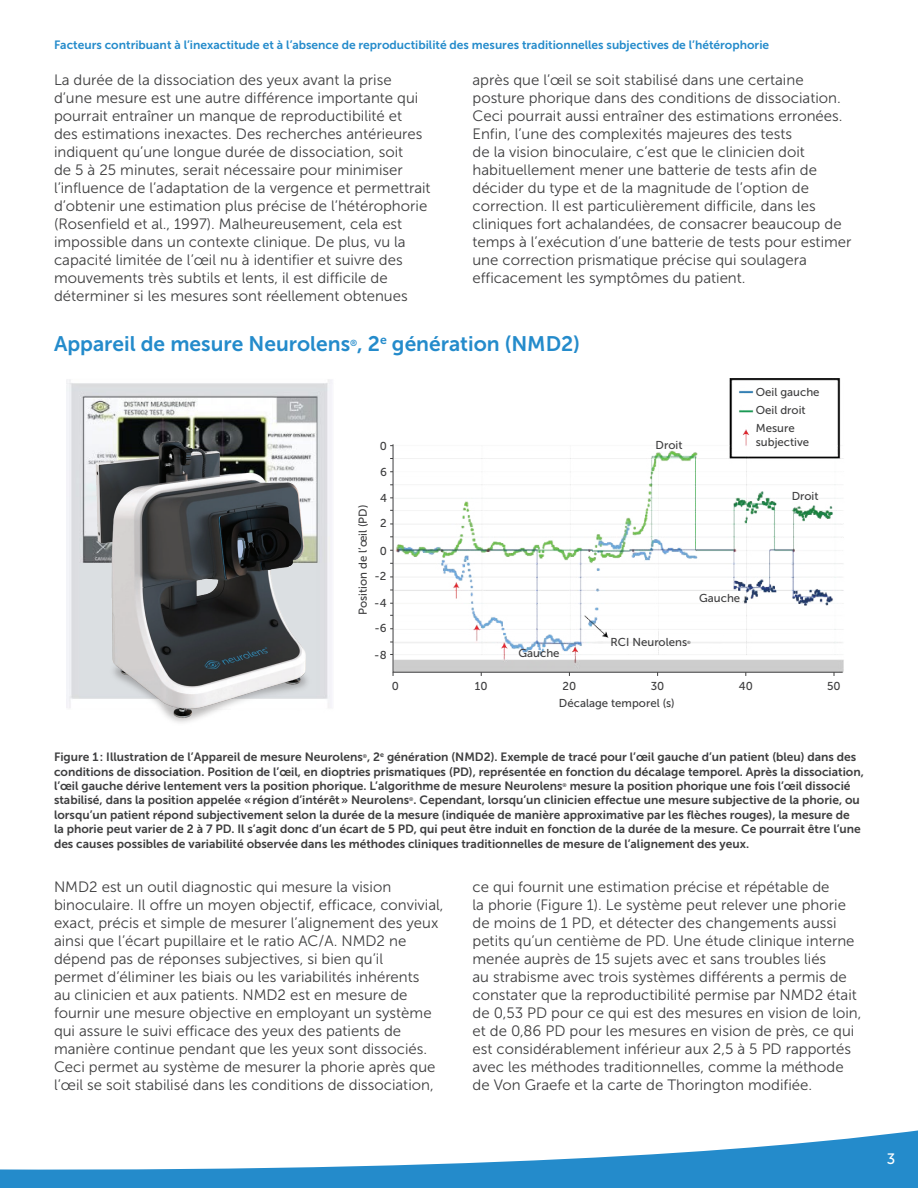
<style>
.page{position:relative;width:918px;height:1188px;background:#fff}
.page>*{position:absolute;margin:0;border:0;box-sizing:border-box;transform-origin:0 0}
.t1{font:21px "Museo Sans 700";color:#248bcb}
.t2{font:15px/18px "Museo Sans 300";color:#3e3e3f}
.t3{font:15px "Museo Sans 500";color:#fff}
.t4{font:12px/14.4px "Museo Sans 700";color:#3e3e3f}
.t5{font:12px "Museo Sans 700";color:#248bcb}
.t6{font:11.4px/18.1px "Museo Sans 500";color:#3e3e3f}
.t7{font:8.7px "Museo Sans 700";color:#248bcb}
.t8{font:5.25px "Museo Sans 700";color:#3e3e3f}
.t9{font:4.5px "Museo Sans 500";color:#3e3e3f}
</style>
<div class="page">
<svg style="left:0;top:1130px;width:918px;height:58px"></svg>
<img style="left:66px;top:378px;width:778px;height:330px">
<svg style="left:393px;top:444px;width:450px;height:229px"></svg>
<img style="left:69px;top:416px;width:271px;height:307px">
<p class="t5" style="left:54px;top:38px;width:717px">Facteurs contribuant à l’inexactitude et à l’absence de reproductibilité des mesures traditionnelles subjectives de l’hétérophorie</p>
<p class="t2" style="left:54px;top:71px;width:378px">La durée de la dissociation des yeux avant la prise d’une mesure est une autre différence importante qui pourrait entraîner un manque de reproductibilité et<br>des estimations inexactes. Des recherches antérieures indiquent qu’une longue durée de dissociation, soit<br>de 5 à 25 minutes, serait nécessaire pour minimiser l’influence de l’adaptation de la vergence et permettrait d’obtenir une estimation plus précise de l’hétérophorie (Rosenfield et al., 1997). Malheureusement, cela est impossible dans un contexte clinique. De plus, vu la capacité limitée de l’œil nu à identifier et suivre des mouvements très subtils et lents, il est difficile de déterminer si les mesures sont réellement obtenues</p>
<p class="t2" style="left:473px;top:71px;width:381px">après que l’œil se soit stabilisé dans une certaine posture phorique dans des conditions de dissociation.<br>Ceci pourrait aussi entraîner des estimations erronées.<br>Enfin, l’une des complexités majeures des tests<br>de la vision binoculaire, c’est que le clinicien doit habituellement mener une batterie de tests afin de décider du type et de la magnitude de l’option de correction. Il est particulièrement difficile, dans les cliniques fort achalandées, de consacrer beaucoup de temps à l’exécution d’une batterie de tests pour estimer une correction prismatique précise qui soulagera efficacement les symptômes du patient.</p>
<h1 class="t1" style="left:54px;top:332px;width:527px">Appareil de mesure Neurolens , 2<sup>e</sup> génération (NMD2)</h1>
<p class="t7" style="left:350px;top:338px;width:9px">®</p>
<p class="t6" style="left:380px;top:437px;width:9px">0</p>
<p class="t6" style="left:380px;top:463px;width:8px">6</p>
<p class="t6" style="left:380px;top:486px;width:8px;line-height:25px">4<br>2</p>
<p class="t6" style="left:374px;top:539px;width:14px;line-height:24.8px;text-align:center">0 -2</p>
<p class="t6" style="left:374px;top:594px;width:14px">-4</p>
<p class="t6" style="left:374px;top:619px;width:14px">-6</p>
<p class="t6" style="left:374px;top:646px;width:14px">-8</p>
<p class="t6" style="left:354px;top:615px;width:112px;rotate:-90deg">Position de l’œil (PD)</p>
<p class="t6" style="left:519px;top:644px;width:43px">Gauche</p>
<p class="t6" style="left:656px;top:436px;width:28px">Droit</p>
<p class="t6" style="left:756px;top:383px;width:65px">Oeil gauche<br>Oeil droit<br>Mesure</p>
<p class="t6" style="left:756px;top:433px;width:55px">subjective</p>
<p class="t6" style="left:792px;top:487px;width:28px">Droit</p>
<p class="t6" style="left:699px;top:589px;width:43px">Gauche</p>
<p class="t6" style="left:611px;top:633px;width:78px">RCI Neurolens</p>
<p class="t9" style="left:687px;top:640px;width:5px">®</p>
<p class="t6" style="left:392px;top:677px;width:9px">0</p>
<p class="t6" style="left:475px;top:677px;width:14px">10</p>
<p class="t6" style="left:563px;top:677px;width:15px">20</p>
<p class="t6" style="left:651px;top:677px;width:15px">30</p>
<p class="t6" style="left:739px;top:677px;width:16px">40</p>
<p class="t6" style="left:827px;top:677px;width:15px">50</p>
<p class="t6" style="left:559px;top:694px;width:117px">Décalage temporel (s)</p>
<p class="t4" style="left:54px;top:750px;width:804px">Figure 1 : Illustration de l’Appareil de mesure Neurolens , 2<sup>e</sup> génération (NMD2). Exemple de tracé pour l’œil gauche d’un patient (bleu) dans des</p>
<p class="t8" style="left:363px;top:753px;width:6px">®</p>
<p class="t4" style="left:54px;top:764px;width:811px">conditions de dissociation. Position de l’œil, en dioptries prismatiques (PD), représentée en fonction du décalage temporel. Après la dissociation, l’œil gauche dérive lentement vers la position phorique. L’algorithme de mesure Neurolens</p>
<p class="t4" style="left:54px;top:779px;width:807px;text-indent:516px">mesure la position phorique une fois l’œil dissocié stabilisé, dans la position appelée « région d’intérêt » Neurolens . Cependant, lorsqu’un clinicien effectue une mesure subjective de la phorie, ou</p>
<p class="t8" style="left:563px;top:782px;width:6px">®</p>
<p class="t8" style="left:409px;top:797px;width:6px">®</p>
<p class="t4" style="left:54px;top:807px;width:808px">lorsqu’un patient répond subjectivement selon la durée de la mesure (indiquée de manière approximative par les flèches rouges), la mesure de la phorie peut varier de 2 à 7 PD. Il s’agit donc d’un écart de 5 PD, qui peut être induit en fonction de la durée de la mesure. Ce pourrait être l’une des causes possibles de variabilité observée dans les méthodes cliniques traditionnelles de mesure de l’alignement des yeux.</p>
<p class="t2" style="left:54px;top:878px;width:391px">NMD2 est un outil diagnostic qui mesure la vision binoculaire. Il offre un moyen objectif, efficace, convivial, exact, précis et simple de mesurer l’alignement des yeux ainsi que l’écart pupillaire et le ratio AC/A. NMD2 ne dépend pas de réponses subjectives, si bien qu’il<br>permet d’éliminer les biais ou les variabilités inhérents<br>au clinicien et aux patients. NMD2 est en mesure de fournir une mesure objective en employant un système qui assure le suivi efficace des yeux des patients de manière continue pendant que les yeux sont dissociés.<br>Ceci permet au système de mesurer la phorie après que l’œil se soit stabilisé dans les conditions de dissociation,</p>
<p class="t2" style="left:473px;top:878px;width:391px">ce qui fournit une estimation précise et répétable de<br>la phorie (Figure 1). Le système peut relever une phorie de moins de 1 PD, et détecter des changements aussi petits qu’un centième de PD. Une étude clinique interne menée auprès de 15 sujets avec et sans troubles liés<br>au strabisme avec trois systèmes différents a permis de constater que la reproductibilité permise par NMD2 était de 0,53 PD pour ce qui est des mesures en vision de loin, et de 0,86 PD pour les mesures en vision de près, ce qui est considérablement inférieur aux 2,5 à 5 PD rapportés avec les méthodes traditionnelles, comme la méthode de Von Graefe et la carte de Thorington modifiée.</p>
<p class="t3" style="left:887px;top:1150px;width:10px">3</p>
</div>
